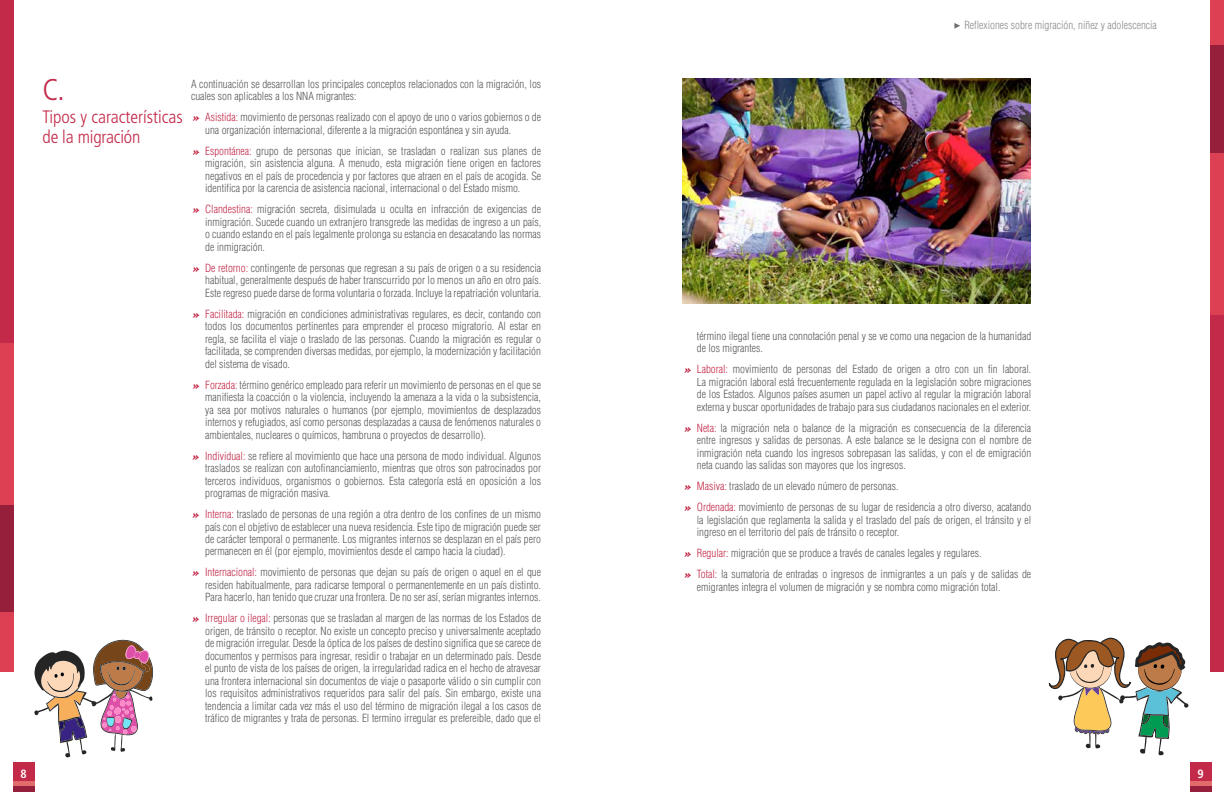
<style>
.page{position:relative;width:1224px;height:792px;background:#fff}
.page>*{position:absolute;margin:0;border:0;box-sizing:border-box;transform-origin:0 0}
.t1{font:300 condensed 30px "Frutiger";color:#c32948}
.t2{font:300 condensed 18px/20px "Frutiger";color:#c32948}
.t3{font:700 condensed 12px "Frutiger";color:#fff}
.t4{font:300 condensed 11px/12.5px "Helvetica";color:#58595b;text-align:justify}
.t5{font:300 condensed 11px "Helvetica";color:#888a8d}
.s1{font-family:"Bello Script";font-weight:400;font-stretch:normal;color:#c32948}
.s2{color:#c32948}
</style>
<div class="page">
<div style="left:0;top:0;width:14px;height:343px;background:#c32948"></div>
<div style="left:0;top:343px;width:14px;height:162px;background:#db4152"></div>
<div style="left:0;top:505px;width:14px;height:108px;background:#96203b"></div>
<div style="left:0;top:613px;width:14px;height:59px;background:#db4152"></div>
<div style="left:1210px;top:315px;width:14px;height:357px;background:#c32948"></div>
<div style="left:1210px;top:153px;width:14px;height:162px;background:#db4152"></div>
<div style="left:1210px;top:45px;width:14px;height:108px;background:#96203b"></div>
<div style="left:1210px;top:0;width:14px;height:45px;background:#db4152"></div>
<div style="left:13px;top:762px;width:21px;height:30px;background:#c32948"></div>
<div style="left:1190px;top:762px;width:21px;height:30px;background:#c32948"></div>
<div style="left:13px;top:781px;width:21px;height:6px;background:#e16a6a"></div>
<div style="left:1190px;top:781px;width:21px;height:6px;background:#e16a6a"></div>
<div style="left:13px;top:787px;width:21px;height:5px;background:#96203b"></div>
<div style="left:1190px;top:787px;width:21px;height:5px;background:#96203b"></div>
<svg style="left:34px;top:640px;width:119px;height:118px"></svg>
<svg style="left:1049px;top:637px;width:139px;height:118px"></svg>
<svg style="left:954px;top:23px;width:6px;height:6px"></svg>
<img style="left:683px;top:79px;width:348px;height:225px">
<h1 class="t1" style="left:43px;top:72px;width:24px">C.</h1>
<h2 class="t2" style="left:43px;top:107px;width:142px">Tipos y características de la migración</h2>
<p class="t4" style="left:191px;top:77px;width:352px">A continuación se desarrollan los principales conceptos relacionados con la migración, los cuales son aplicables a los NNA migrantes:</p>
<p class="t4" style="left:205px;top:111px;width:337px;text-indent:-14px"><span class="s1">»</span> <span class="s2">Asistida:</span> movimiento de personas realizado con el apoyo de uno o varios gobiernos o de una organización internacional, diferente a la migración espontánea y sin ayuda.</p>
<p class="t4" style="left:205px;top:144px;width:337px;text-indent:-14px"><span class="s1">»</span> <span class="s2">Espontánea:</span> grupo de personas que inician, se trasladan o realizan sus planes de migración, sin asistencia alguna. A menudo, esta migración tiene origen en factores negativos en el país de procedencia y por factores que atraen en el país de acogida. Se identifica por la carencia de asistencia nacional, internacional o del Estado mismo.</p>
<p class="t4" style="left:205px;top:203px;width:337px;text-indent:-14px"><span class="s1">»</span> <span class="s2">Clandestina:</span> migración secreta, disimulada u oculta en infracción de exigencias de inmigración. Sucede cuando un extranjero transgrede las medidas de ingreso a un país, o cuando estando en el país legalmente prolonga su estancia en desacatando las normas de inmigración.</p>
<p class="t4" style="left:205px;top:261px;width:337px;text-indent:-14px"><span class="s1">»</span> <span class="s2">De retorno:</span> contingente de personas que regresan a su país de origen o a su residencia habitual, generalmente después de haber transcurrido por lo menos un año en otro país.<br>Este regreso puede darse de forma voluntaria o forzada. Incluye la repatriación voluntaria.</p>
<p class="t4" style="left:205px;top:307px;width:337px;text-indent:-14px"><span class="s1">»</span> <span class="s2">Facilitada:</span> migración en condiciones administrativas regulares, es decir, contando con todos los documentos pertinentes para emprender el proceso migratorio. Al estar en regla, se facilita el viaje o traslado de las personas. Cuando la migración es regular o facilitada, se comprenden diversas medidas, por ejemplo, la modernización y facilitación del sistema de visado.</p>
<p class="t4" style="left:205px;top:378px;width:337px;text-indent:-14px"><span class="s1">»</span> <span class="s2">Forzada:</span> término genérico empleado para referir un movimiento de personas en el que se manifiesta la coacción o la violencia, incluyendo la amenaza a la vida o la subsistencia, ya sea por motivos naturales o humanos (por ejemplo, movimientos de desplazados internos y refugiados, así como personas desplazadas a causa de fenómenos naturales o ambientales, nucleares o químicos, hambruna o proyectos de desarrollo).</p>
<p class="t4" style="left:205px;top:449px;width:337px;text-indent:-14px"><span class="s1">»</span> <span class="s2">Individual:</span> se refiere al movimiento que hace una persona de modo individual. Algunos traslados se realizan con autofinanciamiento, mientras que otros son patrocinados por terceros individuos, organismos o gobiernos. Esta categoría está en oposición a los programas de migración masiva.</p>
<p class="t4" style="left:205px;top:508px;width:337px;text-indent:-14px"><span class="s1">»</span> <span class="s2">Interna:</span> traslado de personas de una región a otra dentro de los confines de un mismo país con el objetivo de establecer una nueva residencia. Este tipo de migración puede ser de carácter temporal o permanente. Los migrantes internos se desplazan en el país pero permanecen en él (por ejemplo, movimientos desde el campo hacia la ciudad).</p>
<p class="t4" style="left:205px;top:566px;width:337px;text-indent:-14px"><span class="s1">»</span> <span class="s2">Internacional:</span> movimiento de personas que dejan su país de origen o aquel en el que residen habitualmente, para radicarse temporal o permanentemente en un país distinto.<br>Para hacerlo, han tenido que cruzar una frontera. De no ser así, serían migrantes internos.</p>
<p class="t4" style="left:205px;top:612px;width:337px;text-indent:-14px"><span class="s1">»</span> <span class="s2">Irregular o ilegal:</span> personas que se trasladan al margen de las normas de los Estados de origen, de tránsito o receptor. No existe un concepto preciso y universalmente aceptado de migración irregular. Desde la óptica de los países de destino significa que se carece de documentos y permisos para ingresar, residir o trabajar en un determinado país. Desde el punto de vista de los países de origen, la irregularidad radica en el hecho de atravesar una frontera internacional sin documentos de viaje o pasaporte válido o sin cumplir con los requisitos administrativos requeridos para salir del país. Sin embargo, existe una tendencia a limitar cada vez más el uso del término de migración ilegal a los casos de tráfico de migrantes y trata de personas. El termino irregular es prefereible, dado que el</p>
<p class="t5" style="left:964px;top:18px;width:194px">Reflexiones sobre migración, niñez y adolescencia</p>
<p class="t4" style="left:697px;top:329px;width:336px">término ilegal tiene una connotación penal y se ve como una negacion de la humanidad de los migrantes.</p>
<p class="t4" style="left:697px;top:363px;width:336px;text-indent:-14px"><span class="s1">»</span> <span class="s2">Laboral:</span> movimiento de personas del Estado de origen a otro con un fin laboral.<br>La migración laboral está frecuentemente regulada en la legislación sobre migraciones de los Estados. Algunos países asumen un papel activo al regular la migración laboral externa y buscar oportunidades de trabajo para sus ciudadanos nacionales en el exterior.</p>
<p class="t4" style="left:697px;top:421px;width:336px;text-indent:-14px"><span class="s1">»</span> <span class="s2">Neta:</span> la migración neta o balance de la migración es consecuencia de la diferencia entre ingresos y salidas de personas. A este balance se le designa con el nombre de inmigración neta cuando los ingresos sobrepasan las salidas, y con el de emigración neta cuando las salidas son mayores que los ingresos.</p>
<p class="t4" style="left:683px;top:476px;width:350px;line-height:21px"><span class="s1">»</span> <span class="s2">Masiva:</span> traslado de un elevado número de personas.<br><span class="s1">»</span> <span class="s2">Ordenada:</span> movimiento de personas de su lugar de residencia a otro diverso, acatando</p>
<p class="t4" style="left:697px;top:513px;width:336px">la legislación que reglamenta la salida y el traslado del país de origen, el tránsito y el ingreso en el territorio del país de tránsito o receptor.</p>
<p class="t4" style="left:683px;top:543px;width:350px;line-height:21px"><span class="s1">»</span> <span class="s2">Regular:</span> migración que se produce a través de canales legales y regulares.<br><span class="s1">»</span> <span class="s2">Total:</span> la sumatoria de entradas o ingresos de inmigrantes a un país y de salidas de</p>
<p class="t4" style="left:697px;top:580px;width:305px">emigrantes integra el volumen de migración y se nombra como migración total.</p>
<p class="t3" style="left:21px;top:767px;width:8px">8</p>
<p class="t3" style="left:1197px;top:767px;width:8px">9</p>
</div>
